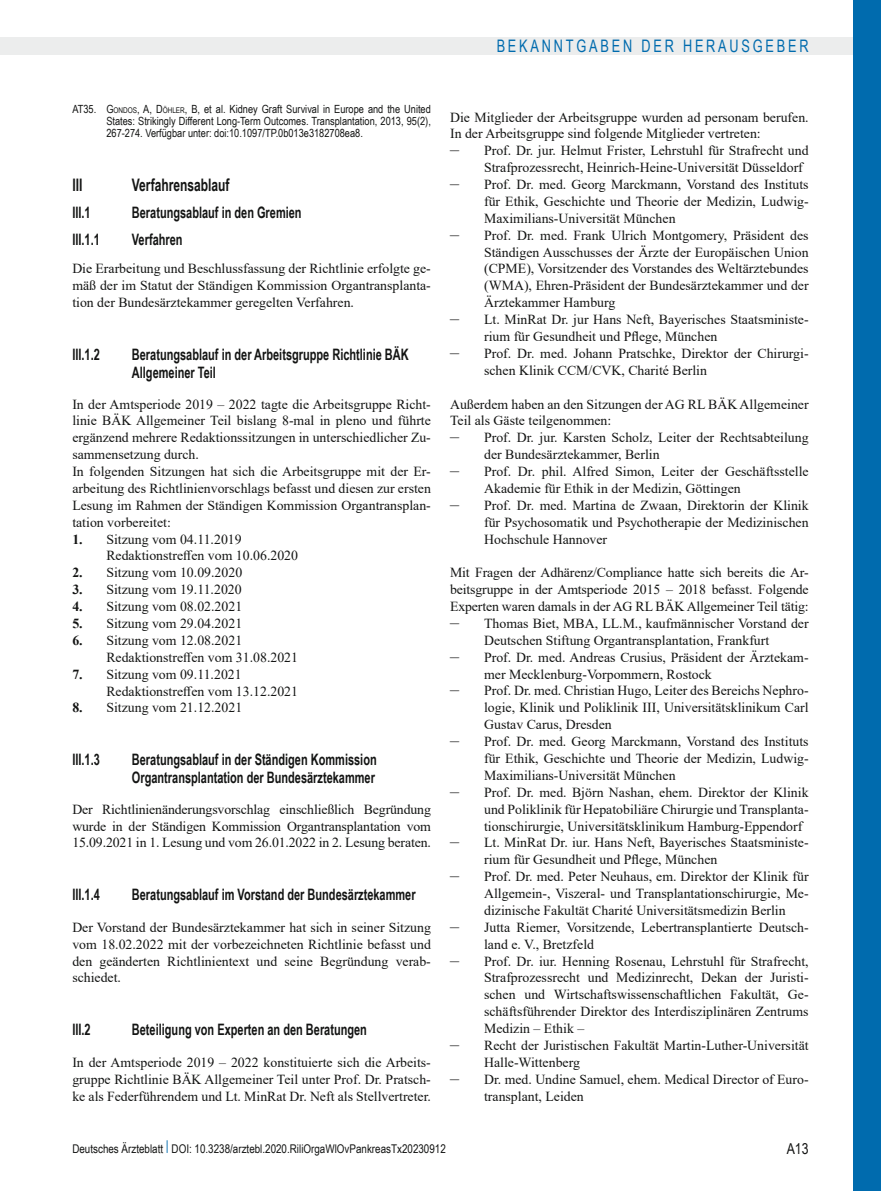
<style>
.page{position:relative;width:881px;height:1191px;background:#fff}
.page>*{position:absolute;margin:0;border:0;box-sizing:border-box;transform-origin:0 0}
.t1{font:17.25px "Arial Narrow";letter-spacing:.18em;color:#006bae;scale:.9 1}
.t2{font:700 17.25px "Arial Narrow";color:#131413;scale:.85 1}
.t3{font:700 15.75px/18.8px "Arial Narrow";color:#131413;scale:.85 1}
.t4{font:15px "Arial Narrow";color:#131413}
.t5{font:13.8px/17px "Times New Roman";color:#131413}
.t6{font:12px "Arial Narrow";color:#131413}
.t7{font:11.25px/12px "Arial Narrow";color:#131413;text-align:justify}
.s1{font-style:inherit}
.s2{font-size:7.8px}
.s3{font-weight:700}
.s4{font-size:18px}
</style>
<div class="page">
<div style="left:0;top:37px;width:880px;height:17px;background:#eceded"></div>
<div style="left:853px;top:0;width:27px;height:1191px;background:#006bae"></div>
<p class="t1" style="left:496px;top:34px;width:348px">BEKANNTGABEN DER HERAUSGEBER</p>
<p class="t7" style="left:106px;top:102px;width:326px;text-indent:-34px">AT35. <span class="s1">G</span><span class="s2">ONDOS</span>, A, <span class="s1">D</span><span class="s2">ÖHLER</span>, B, et al. Kidney Graft Survival in Europe and the United States: Strikingly Different Long-Term Outcomes. Transplantation, 2013, 95(2), 267-274. Verfügbar unter: doi:10.1097/TP.0b013e3182708ea8.</p>
<p class="t2" style="left:72px;top:171px;width:13px">III</p>
<p class="t2" style="left:132px;top:171px;width:116px">Verfahrensablauf</p>
<p class="t3" style="left:72px;top:202px;width:23px">III.1</p>
<p class="t3" style="left:132px;top:202px;width:201px">Beratungsablauf in den Gremien</p>
<p class="t3" style="left:72px;top:229px;width:34px">III.1.1</p>
<p class="t3" style="left:132px;top:229px;width:61px">Verfahren</p>
<p class="t5" style="left:72px;top:260px;width:360px;text-align:justify">Die Erarbeitung und Beschlussfassung der Richtlinie erfolgte ge&shy;mäß der im Statut der Ständigen Kommission Organtransplanta&shy;tion der Bundesärztekammer geregelten Verfahren.</p>
<p class="t3" style="left:72px;top:344px;width:34px">III.1.2</p>
<p class="t3" style="left:132px;top:344px;width:327px">Beratungsablauf in der Arbeitsgruppe Richtlinie BÄK<br>Allgemeiner Teil</p>
<p class="t5" style="left:72px;top:395px;width:360px">In der Amtsperiode 2019 – 2022 tagte die Arbeitsgruppe Richt&shy;linie BÄK Allgemeiner Teil bislang 8-mal in pleno und führte ergänzend mehrere Redaktionssitzungen in unterschiedlicher Zu&shy;sammensetzung durch.<br>In folgenden Sitzungen hat sich die Arbeitsgruppe mit der Er&shy;arbeitung des Richtlinienvorschlags befasst und diesen zur ersten Lesung im Rahmen der Ständigen Kommission Organtransplan&shy;tation vorbereitet:</p>
<p class="t5" style="left:106px;top:530px;width:193px;text-indent:-34px"><span class="s3">1.</span> Sitzung vom 04.11.2019<br>Redaktionstreffen vom 10.06.2020</p>
<p class="t5" style="left:72px;top:564px;width:171px"><span class="s3">2.</span> Sitzung vom 10.09.2020</p>
<p class="t5" style="left:72px;top:580px;width:171px"><span class="s3">3.</span> Sitzung vom 19.11.2020</p>
<p class="t5" style="left:72px;top:597px;width:171px"><span class="s3">4.</span> Sitzung vom 08.02.2021</p>
<p class="t5" style="left:72px;top:614px;width:171px"><span class="s3">5.</span> Sitzung vom 29.04.2021</p>
<p class="t5" style="left:106px;top:631px;width:193px;text-indent:-34px"><span class="s3">6.</span> Sitzung vom 12.08.2021<br>Redaktionstreffen vom 31.08.2021</p>
<p class="t5" style="left:106px;top:665px;width:193px;text-indent:-34px"><span class="s3">7.</span> Sitzung vom 09.11.2021<br>Redaktionstreffen vom 13.12.2021</p>
<p class="t5" style="left:72px;top:699px;width:171px"><span class="s3">8.</span> Sitzung vom 21.12.2021</p>
<p class="t3" style="left:72px;top:749px;width:34px">III.1.3</p>
<p class="t3" style="left:132px;top:749px;width:289px">Beratungsablauf in der Ständigen Kommission<br>Organtransplantation der Bundesärztekammer</p>
<p class="t5" style="left:72px;top:800px;width:360px;text-align:justify">Der Richtlinienänderungsvorschlag einschließlich Begründung wurde in der Ständigen Kommission Organtransplantation vom 15.09.2021 in 1. Lesung und vom 26.01.2022 in 2. Lesung beraten.</p>
<p class="t3" style="left:72px;top:884px;width:34px">III.1.4</p>
<p class="t3" style="left:132px;top:884px;width:335px">Beratungsablauf im Vorstand der Bundesärztekammer</p>
<p class="t5" style="left:72px;top:918px;width:360px;text-align:justify">Der Vorstand der Bundesärztekammer hat sich in seiner Sitzung vom 18.02.2022 mit der vorbezeichneten Richtlinie befasst und den geänderten Richtlinientext und seine Begründung verab&shy;schiedet.</p>
<p class="t3" style="left:72px;top:1019px;width:23px">III.2</p>
<p class="t3" style="left:132px;top:1019px;width:278px">Beteiligung von Experten an den Beratungen</p>
<p class="t5" style="left:72px;top:1053px;width:360px;text-align:justify">In der Amtsperiode 2019 – 2022 konstituierte sich die Arbeits&shy;gruppe Richtlinie BÄK Allgemeiner Teil unter Prof. Dr. Pratsch&shy;ke als Federführendem und Lt. MinRat Dr. Neft als Stellvertreter.</p>
<p class="t5" style="left:450px;top:108px;width:360px">Die Mitglieder der Arbeitsgruppe wurden ad personam berufen.<br>In der Arbeitsgruppe sind folgende Mitglieder vertreten:</p>
<p class="t5" style="left:484px;top:142px;width:326px;text-indent:-34px"><span class="s4">–</span> Prof. Dr. jur. Helmut Frister, Lehrstuhl für Strafrecht und<br>Strafprozessrecht, Heinrich-Heine-Universität Düsseldorf</p>
<p class="t5" style="left:484px;top:175px;width:326px;text-align:justify;text-indent:-34px"><span class="s4">–</span> Prof. Dr. med. Georg Marckmann, Vorstand des Instituts für Ethik, Geschichte und Theorie der Medizin, Ludwig-Maximilians-Universität München</p>
<p class="t5" style="left:484px;top:226px;width:326px;text-align:justify;text-indent:-34px"><span class="s4">–</span> Prof. Dr. med. Frank Ulrich Montgomery, Präsident des Ständigen Ausschusses der Ärzte der Europäischen Union (CPME), Vorsitzender des Vorstandes des Weltärztebundes (WMA), Ehren-Präsident der Bundesärztekammer und der Ärztekammer Hamburg</p>
<p class="t5" style="left:484px;top:311px;width:326px;text-indent:-34px"><span class="s4">–</span> Lt. MinRat Dr. jur Hans Neft, Bayerisches Staatsministe&shy;rium für Gesundheit und Pflege, München</p>
<p class="t5" style="left:484px;top:344px;width:326px;text-indent:-34px"><span class="s4">–</span> Prof. Dr. med. Johann Pratschke, Direktor der Chirurgi&shy;schen Klinik CCM/CVK, Charité Berlin</p>
<p class="t5" style="left:450px;top:395px;width:360px">Außerdem haben an den Sitzungen der AG RL BÄK Allgemeiner<br>Teil als Gäste teilgenommen:</p>
<p class="t5" style="left:484px;top:429px;width:326px;text-indent:-34px"><span class="s4">–</span> Prof. Dr. jur. Karsten Scholz, Leiter der Rechtsabteilung der Bundesärztekammer, Berlin</p>
<p class="t5" style="left:484px;top:462px;width:326px;text-indent:-34px"><span class="s4">–</span> Prof. Dr. phil. Alfred Simon, Leiter der Geschäftsstelle<br>Akademie für Ethik in der Medizin, Göttingen</p>
<p class="t5" style="left:484px;top:496px;width:326px;text-align:justify;text-indent:-34px"><span class="s4">–</span> Prof. Dr. med. Martina de Zwaan, Direktorin der Klinik für Psychosomatik und Psychotherapie der Medizinischen Hochschule Hannover</p>
<p class="t5" style="left:450px;top:564px;width:360px;text-align:justify">Mit Fragen der Adhärenz/Compliance hatte sich bereits die Ar&shy;beitsgruppe in der Amtsperiode 2015 – 2018 befasst. Folgende Experten waren damals in der AG RL BÄK Allgemeiner Teil tätig:</p>
<p class="t5" style="left:450px;top:614px;width:360px;text-align:center"><span class="s4">–</span> Thomas Biet, MBA, LL.M., kaufmännischer Vorstand der<br>Deutschen Stiftung Organtransplantation, Frankfurt</p>
<p class="t5" style="left:484px;top:648px;width:326px;text-indent:-34px"><span class="s4">–</span> Prof. Dr. med. Andreas Crusius, Präsident der Ärztekam&shy;mer Mecklenburg-Vorpommern, Rostock</p>
<p class="t5" style="left:484px;top:682px;width:326px;text-align:justify;text-indent:-34px"><span class="s4">–</span> Prof. Dr. med. Christian Hugo, Leiter des Bereichs Nephro&shy;logie, Klinik und Poliklinik III, Universitätsklinikum Carl Gustav Carus, Dresden</p>
<p class="t5" style="left:484px;top:732px;width:326px;text-align:justify;text-indent:-34px"><span class="s4">–</span> Prof. Dr. med. Georg Marckmann, Vorstand des Instituts für Ethik, Geschichte und Theorie der Medizin, Ludwig-Maximilians-Universität München</p>
<p class="t5" style="left:484px;top:783px;width:326px;text-align:justify;text-indent:-34px"><span class="s4">–</span> Prof. Dr. med. Björn Nashan, ehem. Direktor der Klinik und Poliklinik für Hepatobiliäre Chirurgie und Transplanta&shy;tionschirurgie, Universitätsklinikum Hamburg-Eppendorf</p>
<p class="t5" style="left:484px;top:834px;width:326px;text-indent:-34px"><span class="s4">–</span> Lt. MinRat Dr. iur. Hans Neft, Bayerisches Staatsministe&shy;rium für Gesundheit und Pflege, München</p>
<p class="t5" style="left:484px;top:867px;width:326px;text-align:justify;text-indent:-34px"><span class="s4">–</span> Prof. Dr. med. Peter Neuhaus, em. Direktor der Klinik für Allgemein-, Viszeral- und Transplantationschirurgie, Me&shy;dizinische Fakultät Charité Universitätsmedizin Berlin</p>
<p class="t5" style="left:484px;top:918px;width:326px;text-indent:-34px"><span class="s4">–</span> Jutta Riemer, Vorsitzende, Lebertransplantierte Deutsch&shy;land e. V., Bretzfeld</p>
<p class="t5" style="left:484px;top:952px;width:326px;text-align:justify;text-indent:-34px"><span class="s4">–</span> Prof. Dr. iur. Henning Rosenau, Lehrstuhl für Strafrecht, Strafprozessrecht und Medizinrecht, Dekan der Juristi&shy;schen und Wirtschaftswissenschaftlichen Fakultät, Ge&shy;schäftsführender Direktor des Interdisziplinären Zentrums Medizin – Ethik –</p>
<p class="t5" style="left:484px;top:1036px;width:326px;text-indent:-34px"><span class="s4">–</span> Recht der Juristischen Fakultät Martin-Luther-Universität<br>Halle-Wittenberg</p>
<p class="t5" style="left:484px;top:1070px;width:326px;text-indent:-34px"><span class="s4">–</span> Dr. med. Undine Samuel, ehem. Medical Director of Euro&shy;transplant, Leiden</p>
<p class="t6" style="left:72px;top:1139px;width:375px">Deutsches Ärzteblatt <sup>|</sup> DOI: 10.3238/arztebl.2020.RiliOrgaWlOvPankreasTx20230912</p>
<p class="t4" style="left:786px;top:1137px;width:23px">A13</p>
</div>
